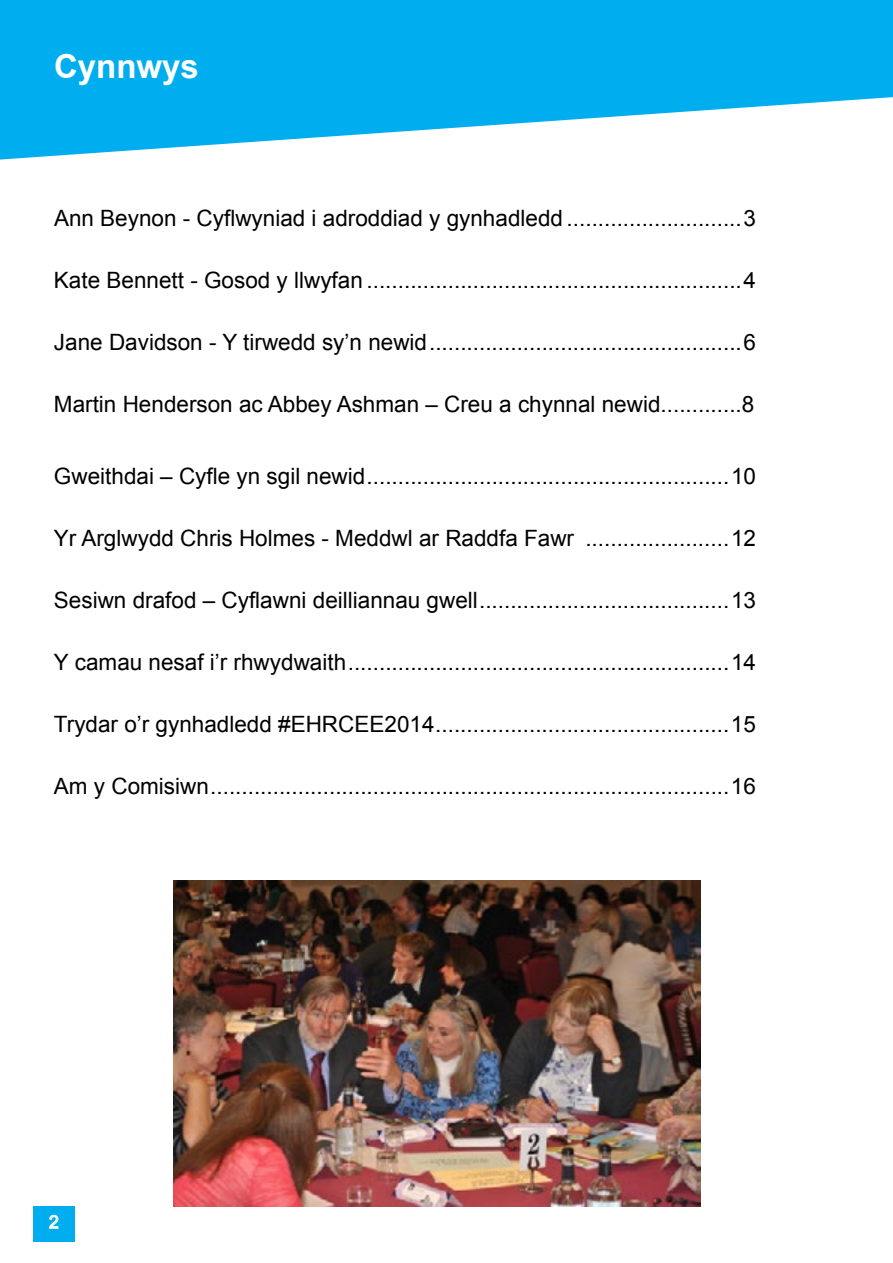
<style>
.page{position:relative;width:893px;height:1263px;background:#fff}
.page>*{position:absolute;margin:0;border:0;box-sizing:border-box;transform-origin:0 0}
.t1{font:700 33px "Arial";color:#fff}
.t2{font:22.5px "Arial";color:#000}
.t3{font:18px "Arial";color:#fff}
</style>
<div class="page">
<svg style="left:0;top:0;width:840px;height:160px;fill:#00aeef"></svg>
<div style="left:840px;top:0;width:53px;height:101px;background:#00aeef"></div>
<img style="left:173px;top:880px;width:528px;height:326px">
<div style="left:33px;top:1207px;width:42px;height:35px;background:#00aeef"></div>
<svg style="left:49px;top:1214px;width:10px;height:15px"></svg>
<h1 class="t1" style="left:54px;top:44px;width:146px">Cynnwys</h1>
<p class="t2" style="left:54px;top:204px;width:703px">Ann Beynon - Cyflwyniad i adroddiad y gynhadledd ............................3</p>
<p class="t2" style="left:54px;top:266px;width:703px">Kate Bennett - Gosod y llwyfan ............................................................4</p>
<p class="t2" style="left:54px;top:328px;width:704px">Jane Davidson - Y tirwedd sy’n newid..................................................6</p>
<p class="t2" style="left:54px;top:390px;width:702px">Martin Henderson ac Abbey Ashman – Creu a chynnal newid.............8</p>
<p class="t2" style="left:54px;top:461px;width:703px">Gweithdai – Cyfle yn sgil newid..........................................................10</p>
<p class="t2" style="left:54px;top:523px;width:703px">Yr Arglwydd Chris Holmes - Meddwl ar Raddfa Fawr .......................12</p>
<p class="t2" style="left:54px;top:585px;width:703px">Sesiwn drafod – Cyflawni deilliannau gwell........................................13</p>
<p class="t2" style="left:54px;top:647px;width:703px">Y camau nesaf i’r rhwydwaith.............................................................14</p>
<p class="t2" style="left:54px;top:709px;width:703px">Trydar o’r gynhadledd #EHRCEE2014...............................................15</p>
<p class="t2" style="left:54px;top:771px;width:703px">Am y Comisiwn...................................................................................16</p>
<p class="t3" style="left:49px;top:1210px;width:12px">2</p>
</div>
